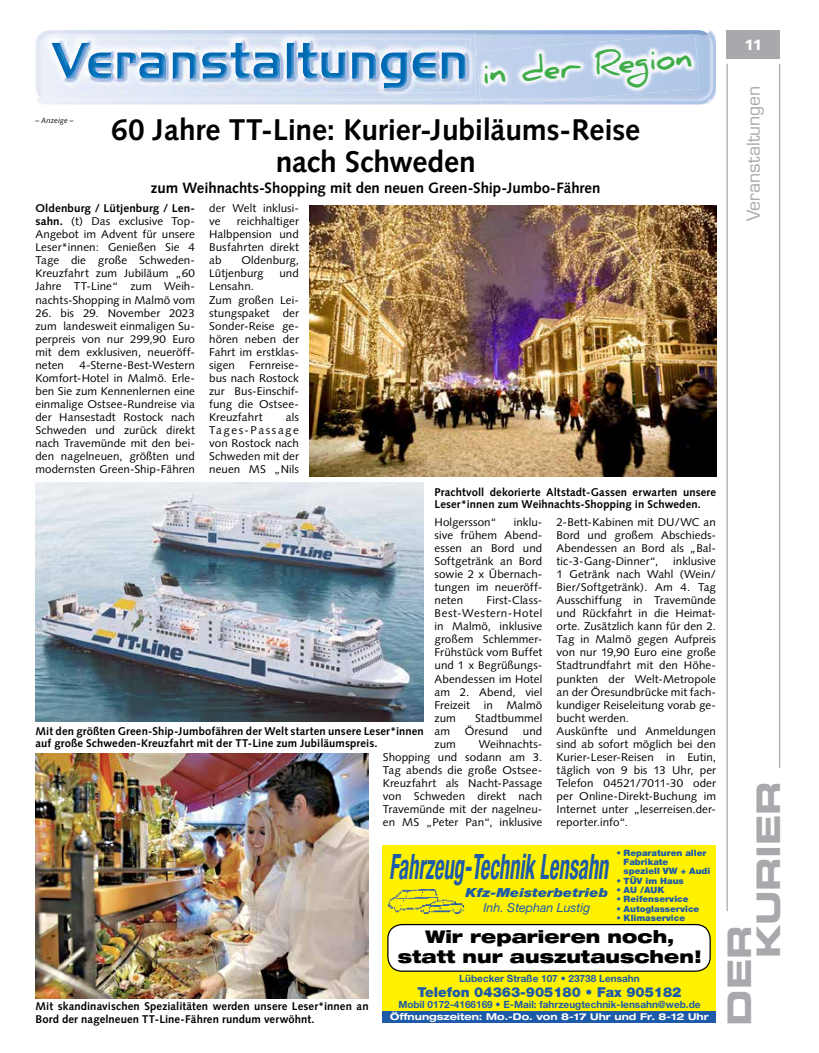
<style>
.page{position:relative;width:819px;height:1053px;background:#fff}
.page>*{position:absolute;margin:0;border:0;box-sizing:border-box;transform-origin:0 0}
.t1{font:italic 700 condensed 35px "Helvetica Neue";color:#1d5aa8;scale:.59 1}
.t2{font:32.5px/28.9px "Eurostile LT Std Bold Ex 2";letter-spacing:-.01em;color:#a7a9ac}
.t3{font:700 31.25px "Daniel";color:#41ad49}
.t4{font:700 30px/32.5px "Syntax LT Std";letter-spacing:-.01em;color:#000;text-align:center}
.t5{font:900 expanded 17.5px/20px "Helvetica Neue";color:#000;text-align:center}
.t6{font:17.5px "Eurostile LT Std";letter-spacing:-.005em;color:#a7a9ac}
.t7{font:700 15px "Syntax LT Std";letter-spacing:-.005em;color:#000}
.t8{font:900 15px "Syntax LT Std";color:#fff}
.t9{font:900 13.75px "Helvetica Neue";color:#1d5aa8}
.t10{font:italic 900 12.5px/15px "Helvetica Neue";color:#1d5aa8;text-align:center;scale:1.17 1}
.t11{font:11.25px/13px "Syntax";letter-spacing:.005em;color:#000;text-align:justify}
.t12{font:700 11.25px/12.5px "Syntax LT Std";letter-spacing:.01em;color:#000}
.t13{font:700 10px "Helvetica Neue";color:#1d5aa8}
.t14{font:700 expanded 9.38px "Helvetica Neue";color:#fff}
.t15{font:900 8.75px/9.4px "Helvetica Neue";color:#1d5aa8;scale:1.04 1}
.t16{font:italic 7.5px "Syntax LT Std";letter-spacing:.015em;color:#000}
.s1{font-weight:700}
.s2{font-weight:400}
</style>
<div class="page">
<hr style="left:726px;top:64px;width:1px;height:847px;background:#939598">
<hr style="left:779px;top:64px;width:1px;height:703px;background:#939598">
<div style="left:726px;top:30px;width:54px;height:29px;background:#a7a9ac"></div>
<div style="left:383px;top:845px;width:333px;height:177px;background:#fff200"></div>
<div style="left:383px;top:1010px;width:333px;height:12px;background:#1d5aa8"></div>
<img style="left:387px;top:889px;width:78px;height:24px">
<div style="left:388px;top:924px;width:322px;height:47px;background:#fff;border-radius:14px"></div>
<div style="left:387px;top:923px;width:323px;height:48px;border:1px solid #000;border-radius:14px"></div>
<img style="left:38px;top:30px;width:678px;height:75px">
<img style="left:711px;top:39px;width:1px;height:54px">
<img style="left:35px;top:42px;width:1px;height:46px">
<img style="left:38px;top:30px;width:672px;height:71px">
<img style="left:42px;top:33px;width:433px;height:65px">
<img style="left:58px;top:39px;width:412px;height:54px">
<img style="left:58px;top:39px;width:408px;height:53px">
<img style="left:58px;top:43px;width:407px;height:45px">
<img style="left:480px;top:102px;width:63px;height:3px">
<img style="left:480px;top:101px;width:63px;height:1px">
<img style="left:476px;top:34px;width:223px;height:67px">
<img style="left:309px;top:205px;width:407px;height:271px">
<img style="left:35px;top:483px;width:389px;height:238px">
<img style="left:35px;top:753px;width:334px;height:244px">
<p class="t16" style="left:35px;top:116px;width:40px">– Anzeige –</p>
<p class="t3" style="left:480px;top:56px;width:212px;rotate:-5deg">in der Region</p>
<p class="t4" style="left:111px;top:113px;width:530px">60 Jahre TT-Line: Kurier-Jubiläums-Reise nach Schweden</p>
<p class="t7" style="left:151px;top:179px;width:451px">zum Weihnachts-Shopping mit den neuen Green-Ship-Jumbo-Fähren</p>
<p class="t11" style="left:35px;top:201px;width:161px"><span class="s1">Oldenburg / Lütjenburg / Len&shy;sahn.</span> (t) Das exclusive Top-Angebot im Advent für unsere Leser*innen: Genießen Sie 4<br>Tage die große Schweden-Kreuzfahrt zum Jubiläum „60<br>Jahre TT-Line“ zum Weih&shy;nachts-Shopping in Malmö vom</p>
<p class="t11" style="left:35px;top:306px;width:161px">26. bis 29. November 2023 zum landesweit einmaligen Su&shy;perpreis von nur 299,90 Euro mit dem exklusiven, neueröff&shy;neten</p>
<p class="t11" style="left:35px;top:358px;width:161px;text-indent:44px">4-Sterne-Best-Western Komfort-Hotel in Malmö. Erle&shy;ben Sie zum Kennenlernen eine einmalige Ostsee-Rundreise via der Hansestadt Rostock nach Schweden und zurück direkt nach Travemünde mit den bei&shy;den nagelneuen, größten und modernsten Green-Ship-Fähren</p>
<p class="t11" style="left:209px;top:202px;width:91px">der Welt inklusi&shy;ve</p>
<p class="t11" style="left:209px;top:215px;width:91px;text-indent:28px">reichhaltiger Halbpension und Busfahrten direkt ab</p>
<p class="t11" style="left:209px;top:254px;width:91px;text-indent:32px">Oldenburg,<br>Lütjenburg</p>
<p class="t11" style="left:279px;top:267px;width:21px">und</p>
<p class="t11" style="left:209px;top:280px;width:91px;text-align:left">Lensahn.<br>Zum großen Lei&shy;stungspaket der<br>Sonder-Reise ge&shy;hören neben der<br>Fahrt im erstklas&shy;sigen</p>
<p class="t11" style="left:209px;top:358px;width:91px;text-indent:40px">Fernreise&shy;bus nach Rostock zur Bus-Einschif&shy;fung die Ostsee-Kreuzfahrt</p>
<p class="t11" style="left:209px;top:411px;width:91px;text-indent:77px">als Tages-Passage von Rostock nach Schweden mit der neuen MS „Nils</p>
<p class="t12" style="left:434px;top:486px;width:283px">Prachtvoll dekorierte Altstadt-Gassen erwarten unsere<br>Leser*innen zum Weihnachts-Shopping in Schweden.</p>
<p class="t11" style="left:434px;top:515px;width:64px">Holgersson“</p>
<p class="t11" style="left:556px;top:515px;width:161px">2-Bett-Kabinen mit DU/WC an Bord und großem Abschieds-Abendessen an Bord als „Bal&shy;tic-3-Gang-Dinner“,</p>
<p class="t11" style="left:434px;top:515px;width:109px;text-indent:79px">inklu&shy;sive frühem Abend&shy;essen an Bord und Softgetränk an Bord sowie 2 x Übernach&shy;tungen im neueröff&shy;neten</p>
<p class="t11" style="left:556px;top:554px;width:161px;text-align:left;text-indent:117px">inklusive<br>1 Getränk nach Wahl (Wein/<br>Bier/Softgetränk). Am 4. Tag<br>Ausschiffung in Travemünde und Rückfahrt in die Heimat&shy;orte. Zusätzlich kann für den 2.<br>Tag in Malmö gegen Aufpreis von nur 19,90 Euro eine große<br>Stadtrundfahrt mit den Höhe&shy;punkten der Welt-Metropole an der Öresundbrücke mit fach&shy;kundiger Reiseleitung vorab ge&shy;bucht werden.<br>Auskünfte und Anmeldungen sind ab sofort möglich bei den<br>Kurier-Leser-Reisen in Eutin, täglich von 9 bis 13 Uhr, per<br>Telefon 04521/7011-30 oder per Online-Direkt-Buchung im<br>Internet unter „leserreisen.der&shy;reporter.info“.</p>
<p class="t11" style="left:434px;top:593px;width:109px;text-indent:52px">First-Class-Best-Western-Hotel in Malmö, inklusive großem Schlemmer-Frühstück vom Buffet und 1 x Begrüßungs-Abendessen im Hotel am 2. Abend, viel Freizeit in Malmö zum</p>
<p class="t11" style="left:475px;top:711px;width:69px">Stadtbummel</p>
<p class="t11" style="left:434px;top:724px;width:17px">am</p>
<p class="t11" style="left:465px;top:724px;width:45px">Öresund</p>
<p class="t11" style="left:523px;top:724px;width:21px">und</p>
<p class="t11" style="left:434px;top:737px;width:23px">zum</p>
<p class="t12" style="left:35px;top:724px;width:390px">Mit den größten Green-Ship-Jumbofähren der Welt starten unsere Leser*innen auf große Schweden-Kreuzfahrt mit der TT-Line zum Jubiläumspreis.</p>
<p class="t11" style="left:383px;top:737px;width:161px;text-indent:96px">Weihnachts-Shopping und sodann am 3.<br>Tag abends die große Ostsee-Kreuzfahrt als Nacht-Passage von Schweden direkt nach Travemünde mit der nagelneu&shy;en MS „Peter Pan“, inklusive</p>
<p class="t12" style="left:35px;top:1000px;width:335px">Mit skandinavischen Spezialitäten werden unsere Leser*innen an<br>Bord der nagelneuen TT-Line-Fähren rundum verwöhnt.</p>
<p class="t1" style="left:389px;top:845px;width:373px">Fahrzeug-Technik Lensahn</p>
<p class="t15" style="left:623px;top:847px;width:85px;text-indent:-7px">• Reparaturen aller<br>Fabrikate<br>speziell VW + Audi</p>
<p class="t15" style="left:616px;top:875px;width:66px">• TÜV im Haus</p>
<p class="t15" style="left:616px;top:885px;width:48px">• AU /AUK</p>
<p class="t15" style="left:616px;top:894px;width:71px">• Reifenservice</p>
<p class="t15" style="left:616px;top:903px;width:81px">• Autoglasservice</p>
<p class="t15" style="left:616px;top:913px;width:67px">• Klimaservice</p>
<p class="t5" style="left:398px;top:925px;width:305px">Wir reparieren noch, statt nur auszutauschen!</p>
<p class="t10" style="left:465px;top:884px;width:123px">Kfz-Meisterbetrieb<br><span class="s2">Inh. Stephan Lustig</span></p>
<p class="t13" style="left:459px;top:971px;width:182px">Lübecker Straße 107 • 23738 Lensahn</p>
<p class="t9" style="left:417px;top:983px;width:265px">Telefon 04363-905180 • Fax 905182</p>
<p class="t13" style="left:398px;top:997px;width:304px">Mobil 0172-4166169 • E-Mail: fahrzeugtechnik-lensahn@web.de</p>
<p class="t14" style="left:390px;top:1010px;width:320px">Öffnungszeiten: Mo.-Do. von 8-17 Uhr und Fr. 8-12 Uhr</p>
<p class="t8" style="left:744px;top:36px;width:20px">11</p>
<p class="t6" style="left:743px;top:221px;width:137px;rotate:-90deg">Veranstaltungen</p>
<p class="t2" style="left:724px;top:958px;width:179px;text-indent:-67px;rotate:-90deg">DER<br>KURIER</p>
</div>
